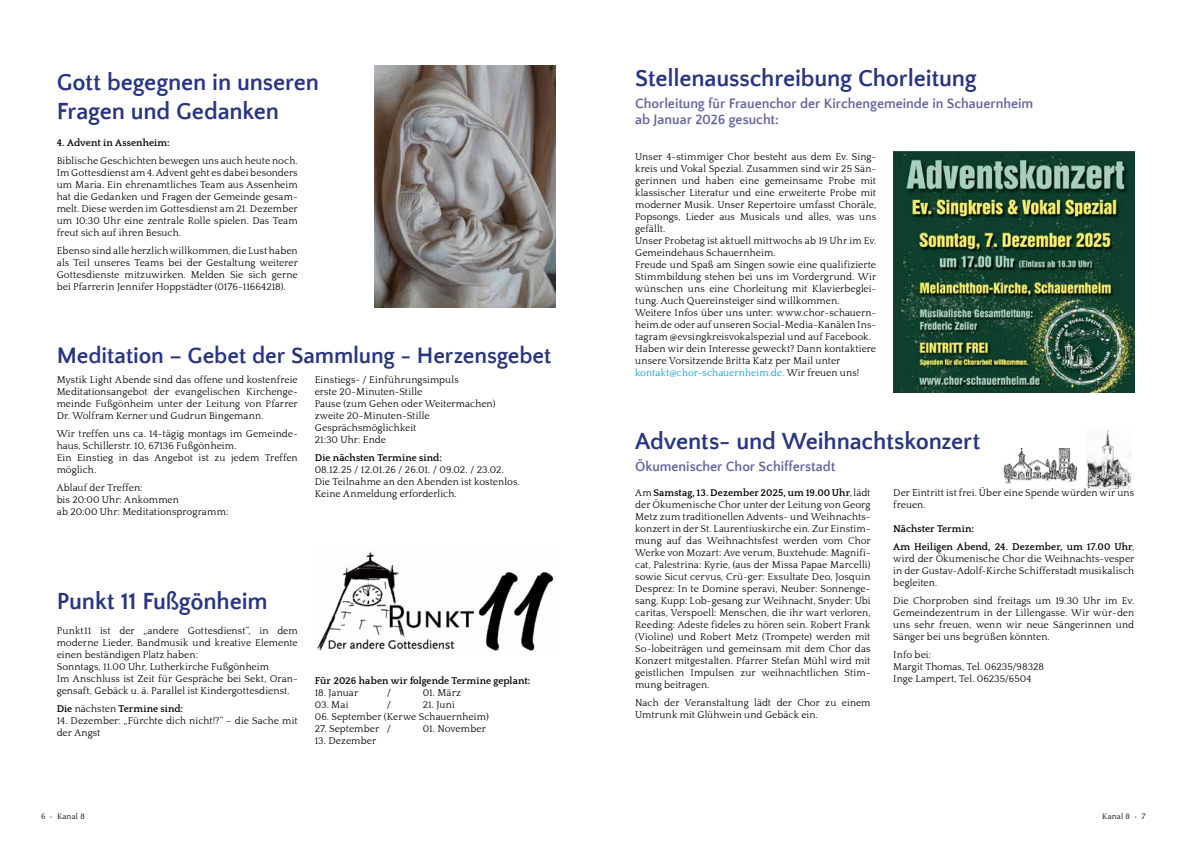
<style>
.page{position:relative;width:1191px;height:842px;background:#fff}
.page>*{position:absolute;margin:0;border:0;box-sizing:border-box;transform-origin:0 0}
.t1{font:700 24px/28.8px "Quattrocento Sans";letter-spacing:-.005em;color:#283583}
.t2{font:700 23px "Quattrocento Sans";letter-spacing:-.005em;color:#283583}
.t3{font:700 14px/16px "Quattrocento Sans";letter-spacing:-.005em;color:#6565a4}
.t4{font:10px/12px "Quattrocento";letter-spacing:.005em;color:#000}
.t5{font:700 10px/18px "Quattrocento";color:#000}
.t6{font:8px "Quattrocento";letter-spacing:.025em;color:#000}
.s1{font-weight:400}
.s2{color:#009fe3}
.s3{font-weight:700}
</style>
<div class="page">
<img style="left:374px;top:65px;width:182px;height:243px">
<img style="left:317px;top:552px;width:237px;height:99px">
<img style="left:893px;top:152px;width:241px;height:240px">
<img style="left:1086px;top:430px;width:45px;height:58px">
<img style="left:1003px;top:448px;width:75px;height:36px">
<h1 class="t1" style="left:57px;top:68px;width:264px">Gott begegnen in unseren<br>Fragen und Gedanken</h1>
<p class="t5" style="left:57px;top:134px;width:115px">4. Advent in Assenheim:</p>
<p class="t4" style="left:57px;top:155px;width:242px;text-align:justify">Biblische Geschichten bewegen uns auch heute noch.<br>Im Gottesdienst am 4. Advent geht es dabei besonders um Maria. Ein ehrenamtliches Team aus Assenheim hat die Gedanken und Fragen der Gemeinde gesam&shy;melt. Diese werden im Gottesdienst am 21. Dezember um 10:30 Uhr eine zentrale Rolle spielen. Das Team freut sich auf ihren Besuch.</p>
<p class="t4" style="left:57px;top:245px;width:242px;text-align:justify">Ebenso sind alle herzlich willkommen, die Lust haben als Teil unseres Teams bei der Gestaltung weiterer Gottesdienste mitzuwirken. Melden Sie sich gerne bei Pfarrerin Jennifer Hoppstädter (0176-11664218).</p>
<h2 class="t2" style="left:57px;top:343px;width:496px">Meditation – Gebet der Sammlung - Herzensgebet</h2>
<p class="t4" style="left:315px;top:374px;width:182px">Einstiegs- / Einführungsimpuls<br>erste 20-Minuten-Stille<br>Pause (zum Gehen oder Weitermachen) zweite 20-Minuten-Stille<br>Gesprächsmöglichkeit<br>21:30 Uhr: Ende</p>
<p class="t5" style="left:315px;top:449px;width:129px">Die nächsten Termine sind:</p>
<p class="t4" style="left:315px;top:464px;width:206px">08.12.25 / 12.01.26 / 26.01. / 09.02. / 23.02.<br>Die Teilnahme an den Abenden ist kostenlos.<br>Keine Anmeldung erforderlich.</p>
<p class="t4" style="left:57px;top:374px;width:242px;text-align:justify">Mystik Light Abende sind das offene und kostenfreie Meditationsangebot der evangelischen Kirchenge&shy;meinde Fußgönheim unter der Leitung von Pfarrer Dr. Wolfram Kerner und Gudrun Bingemann.</p>
<p class="t4" style="left:57px;top:428px;width:242px">Wir treffen uns ca. 14-tägig montags im Gemeinde&shy;haus, Schillerstr. 10, 67136 Fußgönheim.<br>Ein Einstieg in das Angebot ist zu jedem Treffen möglich.</p>
<p class="t4" style="left:57px;top:482px;width:173px">Ablauf der Treffen:<br>bis 20:00 Uhr: Ankommen<br>ab 20:00 Uhr: Meditationsprogramm:</p>
<h1 class="t1" style="left:57px;top:587px;width:212px">Punkt 11 Fußgönheim</h1>
<p class="t4" style="left:57px;top:625px;width:242px">Punkt11 ist der „andere Gottesdienst“, in dem moderne Lieder, Bandmusik und kreative Elemente einen beständigen Platz haben:<br>Sonntags, 11.00 Uhr, Lutherkirche Fußgönheim<br>Im Anschluss ist Zeit für Gespräche bei Sekt, Oran&shy;gensaft, Gebäck u. ä. Parallel ist Kindergottesdienst.</p>
<p class="t5" style="left:57px;top:700px;width:128px">Die <span class="s1">nächsten</span> Termine sind:</p>
<p class="t4" style="left:57px;top:715px;width:242px">14. Dezember: „Fürchte dich nicht!?“ – die Sache mit der Angst</p>
<p class="t5" style="left:315px;top:672px;width:217px">Für 2026 haben wir folgende Termine geplant:</p>
<p class="t4" style="left:315px;top:687px;width:45px">18. Januar</p>
<p class="t4" style="left:387px;top:687px;width:6px">/</p>
<p class="t4" style="left:423px;top:687px;width:40px">01. März</p>
<p class="t4" style="left:315px;top:699px;width:35px">03. Mai</p>
<p class="t4" style="left:387px;top:699px;width:6px">/</p>
<p class="t4" style="left:423px;top:699px;width:34px">21. Juni</p>
<p class="t4" style="left:315px;top:711px;width:175px">06. September (Kerwe Schauernheim)</p>
<p class="t4" style="left:315px;top:723px;width:78px">27. September /</p>
<p class="t4" style="left:423px;top:723px;width:64px">01. November</p>
<p class="t4" style="left:315px;top:735px;width:63px">13. Dezember</p>
<h1 class="t1" style="left:635px;top:64px;width:343px">Stellenausschreibung Chorleitung</h1>
<h3 class="t3" style="left:635px;top:96px;width:399px">Chorleitung für Frauenchor der Kirchengemeinde in Schauernheim ab Januar 2026 gesucht:</h3>
<p class="t4" style="left:635px;top:151px;width:242px">Unser 4-stimmiger Chor besteht aus dem Ev. Sing&shy;kreis und Vokal Spezial. Zusammen sind wir 25 Sän&shy;gerinnen und haben eine gemeinsame Probe mit klassischer Literatur und eine erweiterte Probe mit moderner Musik. Unser Repertoire umfasst Choräle, Popsongs, Lieder aus Musicals und alles, was uns gefällt.<br>Unser Probetag ist aktuell mittwochs ab 19 Uhr im Ev.<br>Gemeindehaus Schauernheim.<br>Freude und Spaß am Singen sowie eine qualifizierte Stimmbildung stehen bei uns im Vordergrund. Wir wünschen uns eine Chorleitung mit Klavierbeglei&shy;tung. Auch Quereinsteiger sind willkommen.<br>Weitere Infos über uns unter: www.chor-schauern&shy;heim.de oder auf unseren Social-Media-Kanälen Ins&shy;tagram @evsingkreisvokalspezial und auf Facebook.<br>Haben wir dein Interesse geweckt? Dann kontaktiere unsere Vorsitzende Britta Katz per Mail unter <span class="s2">kontakt@chor-schauernheim.de.</span> Wir freuen uns!</p>
<h1 class="t1" style="left:635px;top:427px;width:347px">Advents- und Weihnachtskonzert</h1>
<h3 class="t3" style="left:635px;top:458px;width:202px">Ökumenischer Chor Schifferstadt</h3>
<p class="t4" style="left:893px;top:487px;width:242px">Der Eintritt ist frei. Über eine Spende würden wir uns freuen.</p>
<p class="t5" style="left:893px;top:520px;width:242px">Nächster Termin:<br>Am Heiligen Abend, 24. Dezember, um 17.00 Uhr<span class="s1">,</span></p>
<p class="t4" style="left:893px;top:553px;width:242px;text-align:justify">wird der Ökumenische Chor die Weihnachts-vesper in der Gustav-Adolf-Kirche Schifferstadt musikalisch begleiten.</p>
<p class="t4" style="left:893px;top:595px;width:242px;text-align:justify">Die Chorproben sind freitags um 19.30 Uhr im Ev.<br>Gemeindezentrum in der Lillengasse. Wir wür-den uns sehr freuen, wenn wir neue Sängerinnen und Sänger bei uns begrüßen könnten.</p>
<p class="t4" style="left:893px;top:649px;width:152px">Info bei:<br>Margit Thomas, Tel. 06235/98328<br>Inge Lampert, Tel. 06235/6504</p>
<p class="t4" style="left:635px;top:487px;width:237px;text-align:justify">Am <span class="s3">Samstag, 13. Dezember 2025, um 19.00 Uhr</span>, lädt der Ökumenische Chor unter der Leitung von Georg Metz zum traditionellen Advents- und Weihnachts&shy;konzert in der St. Laurentiuskirche ein. Zur Einstim&shy;mung auf das Weihnachtsfest werden vom Chor Werke von Mozart: Ave verum, Buxtehude: Magnifi&shy;cat, Palestrina: Kyrie, (aus der Missa Papae Marcelli) sowie Sicut cervus, Crü-ger: Exsultate Deo, Josquin Desprez: In te Domine speravi, Neuber: Sonnenge&shy;sang, Kupp: Lob-gesang zur Weihnacht, Snyder: Ubi caritas, Verspoell: Menschen, die ihr wart verloren, Reeding: Adeste fideles zu hören sein. Robert Frank (Violine) und Robert Metz (Trompete) werden mit So-lobeiträgen und gemeinsam mit dem Chor das Konzert mitgestalten. Pfarrer Stefan Mühl wird mit geistlichen Impulsen zur weihnachtlichen Stim&shy;mung beitragen.</p>
<p class="t4" style="left:635px;top:697px;width:237px">Nach der Veranstaltung lädt der Chor zu einem<br>Umtrunk mit Glühwein und Gebäck ein.</p>
<p class="t6" style="left:41px;top:812px;width:45px">6 • Kanal 8</p>
<p class="t6" style="left:1102px;top:812px;width:45px">Kanal 8 • 7</p>
</div>
